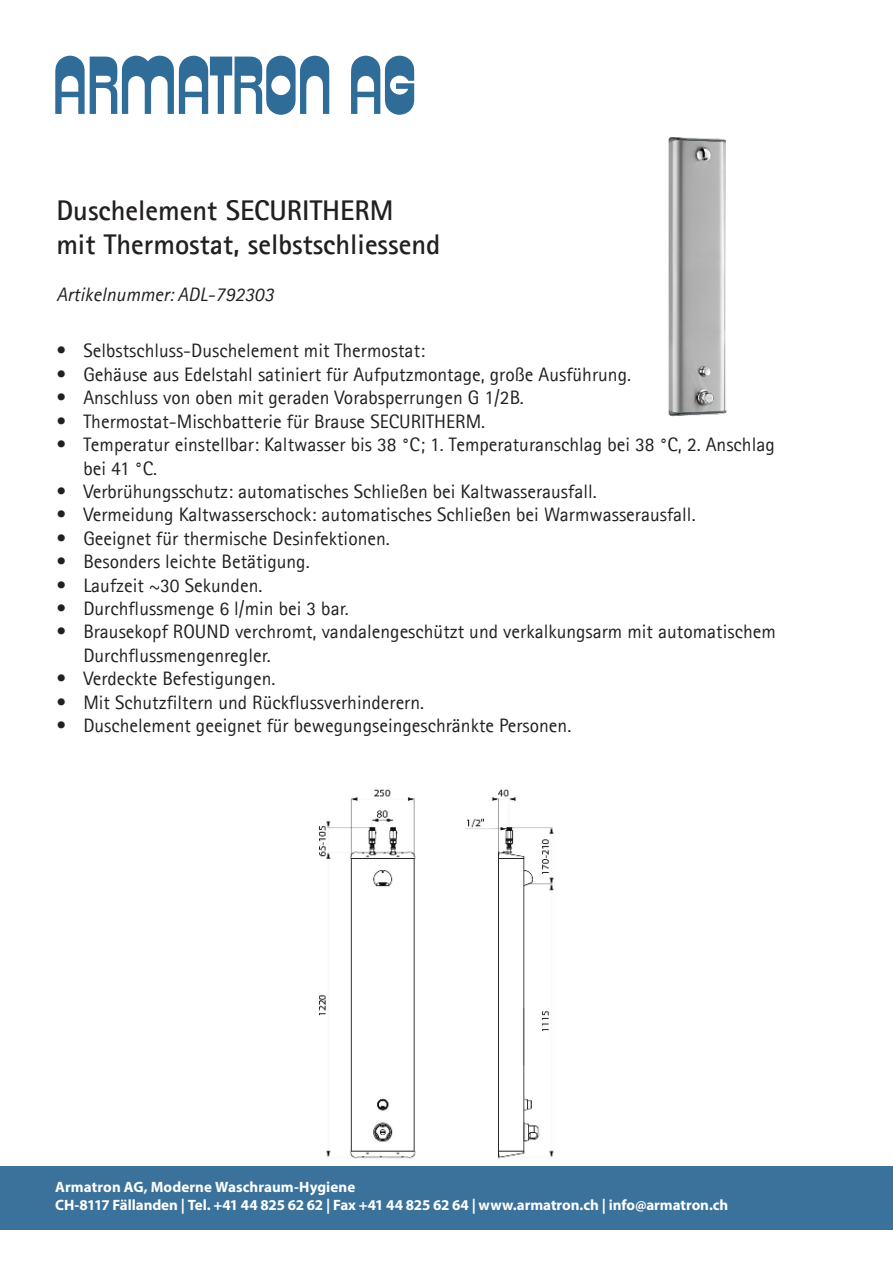
<style>
.page{position:relative;width:893px;height:1263px;background:#fff}
.page>*{position:absolute;margin:0;border:0;box-sizing:border-box;transform-origin:0 0}
.t1{font:700 28.5px/34.2px "Agfa Rotis Sans Serif";color:#221f1f}
.t2{font:19.5px/23.4px "Agfa Rotis Sans Serif";color:#221f1f}
.t3{font:italic 19.5px "Agfa Rotis Sans Serif";color:#221f1f}
.t4{font:700 15px/18px "Myriad Pro";letter-spacing:-.005em;color:#fff}
</style>
<div class="page">
<div style="left:0;top:1166px;width:893px;height:64px;background:#3a729c"></div>
<svg style="left:55px;top:56px;width:359px;height:59px"></svg>
<img style="left:668px;top:137px;width:59px;height:280px">
<img style="left:319px;top:789px;width:235px;height:370px">
<h1 class="t1" style="left:56px;top:194px;width:386px">Duschelement SECURITHERM<br>mit Thermostat, selbstschliessend</h1>
<p class="t3" style="left:56px;top:282px;width:219px">Artikelnummer: ADL-792303</p>
<p class="t2" style="left:56px;top:340px;width:370px">• Selbstschluss-Duschelement mit Thermostat:</p>
<p class="t2" style="left:56px;top:364px;width:576px">• Gehäuse aus Edelstahl satiniert für Aufputzmontage, große Ausführung.</p>
<p class="t2" style="left:56px;top:387px;width:469px">• Anschluss von oben mit geraden Vorabsperrungen G 1/2B.</p>
<p class="t2" style="left:56px;top:411px;width:430px">• Thermostat-Mischbatterie für Brause SECURITHERM.</p>
<p class="t2" style="left:83px;top:434px;width:693px;text-indent:-27px">• Temperatur einstellbar: Kaltwasser bis 38 °C; 1. Temperaturanschlag bei 38 °C, 2. Anschlag bei 41 °C.</p>
<p class="t2" style="left:56px;top:481px;width:542px">• Verbrühungsschutz: automatisches Schließen bei Kaltwasserausfall.</p>
<p class="t2" style="left:56px;top:504px;width:641px">• Vermeidung Kaltwasserschock: automatisches Schließen bei Warmwasserausfall.</p>
<p class="t2" style="left:56px;top:528px;width:335px">• Geeignet für thermische Desinfektionen.</p>
<p class="t2" style="left:56px;top:551px;width:255px">• Besonders leichte Betätigung.</p>
<p class="t2" style="left:56px;top:574px;width:208px">• Laufzeit ~30 Sekunden.</p>
<p class="t2" style="left:56px;top:598px;width:294px">• Durchflussmenge 6 l/min bei 3 bar.</p>
<p class="t2" style="left:83px;top:621px;width:694px;text-indent:-27px">• Brausekopf ROUND verchromt, vandalengeschützt und verkalkungsarm mit automatischem<br>Durchflussmengenregler.</p>
<p class="t2" style="left:56px;top:668px;width:221px">• Verdeckte Befestigungen.</p>
<p class="t2" style="left:56px;top:691px;width:369px">• Mit Schutzfiltern und Rückflussverhinderern.</p>
<p class="t2" style="left:56px;top:715px;width:516px">• Duschelement geeignet für bewegungseingeschränkte Personen.</p>
<p class="t4" style="left:55px;top:1179px;width:675px">Armatron AG, Moderne Waschraum-Hygiene<br>CH-8117 Fällanden | Tel. +41 44 825 62 62 | Fax +41 44 825 62 64 | www.armatron.ch | info@armatron.ch</p>
</div>
